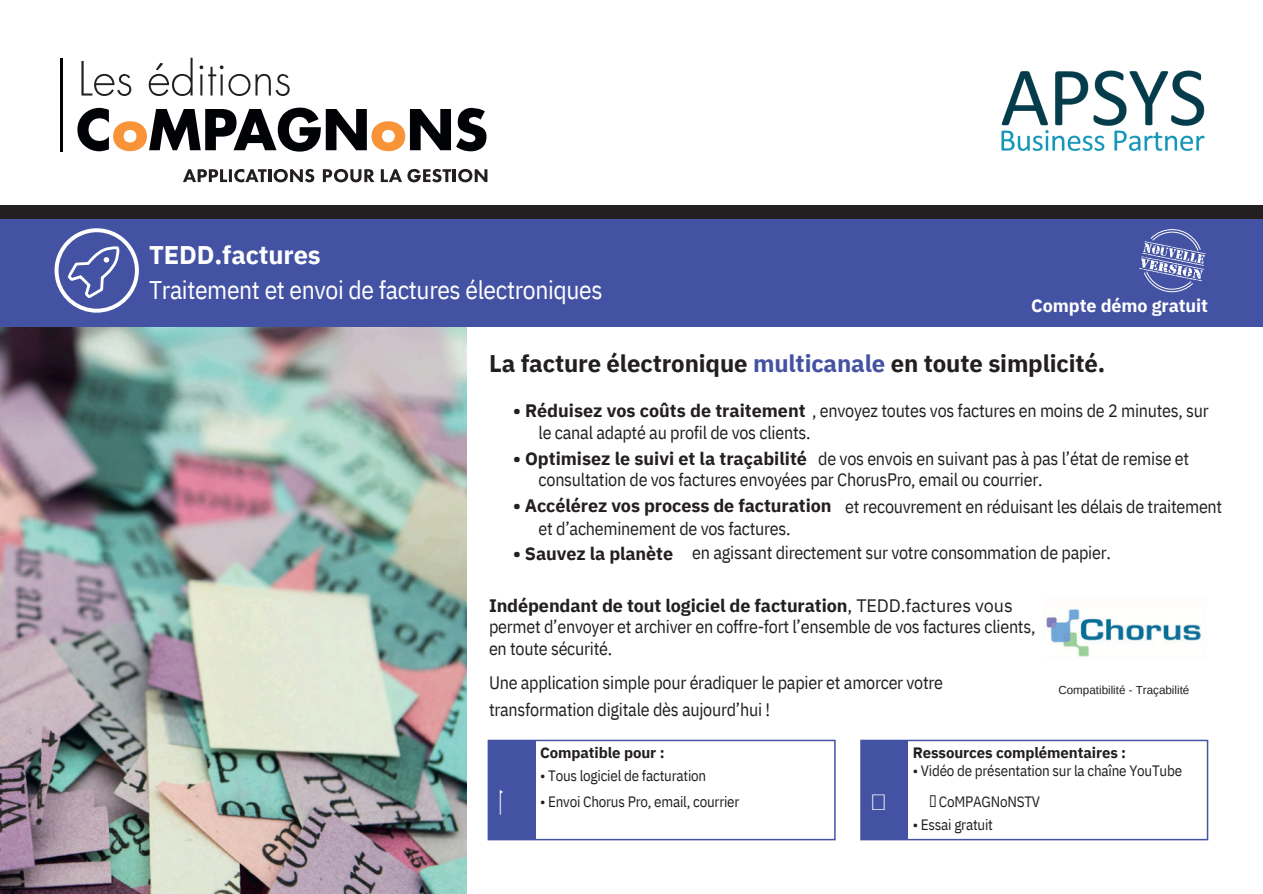
<style>
.page{position:relative;width:1263px;height:894px;background:#fff}
.page>*{position:absolute;margin:0;border:0;box-sizing:border-box;transform-origin:0 0}
.t1{font:25.5px/34.8px "IBM Plex Sans Cond";letter-spacing:-.015em;color:#fff}
.t2{font:700 24px "IBM Plex Sans";letter-spacing:-.005em;color:#231f20}
.t3{font:18px/21.3px "IBM Plex Sans Cond";letter-spacing:-.015em;color:#231f20}
.t4{font:700 18px "IBM Plex Sans";letter-spacing:-.005em;color:#231f20}
.t5{font:700 18px "IBM Plex Sans";letter-spacing:-.005em;color:#fff}
.t6{font:15px "IBM Plex Sans Cond";letter-spacing:-.015em;color:#231f20}
.t7{font:700 15px "IBM Plex Sans";letter-spacing:-.005em;color:#231f20}
.t8{font:11.55px "Arimo";color:#231f20}
.s1{font-family:"IBM Plex Sans";font-weight:700}
.s2{color:#4452a3}
.s3{font-family:"IBM Plex Sans"}
</style>
<div class="page">
<img style="left:0;top:326px;width:467px;height:566px">
<hr style="left:60px;top:58px;width:3px;height:93px;background:#000205">
<svg style="left:77px;top:108px;width:409px;height:43px"></svg>
<svg style="left:81px;top:61px;width:50px;height:35px"></svg>
<svg style="left:149px;top:58px;width:44px;height:38px"></svg>
<svg style="left:200px;top:65px;width:90px;height:31px"></svg>
<svg style="left:323px;top:169px;width:52px;height:13px"></svg>
<svg style="left:183px;top:169px;width:131px;height:13px"></svg>
<svg style="left:381px;top:169px;width:106px;height:13px"></svg>
<div style="left:0;top:213px;width:1263px;height:113px;background:#4452a3"></div>
<div style="left:0;top:205px;width:1263px;height:14px;background:#231f20"></div>
<svg style="left:55px;top:228px;width:84px;height:84px"></svg>
<img style="left:1046px;top:609px;width:156px;height:48px">
<svg style="left:1139px;top:229px;width:67px;height:63px"></svg>
<img style="left:1001px;top:70px;width:204px;height:81px">
<svg style="left:488px;top:739px;width:348px;height:101px"></svg>
<svg style="left:860px;top:739px;width:348px;height:101px"></svg>
<h4 class="t1" style="left:149px;top:237px;width:455px"><span class="s1">TEDD.factures<br></span>Traitement et envoi de factures électroniques</h4>
<p class="t5" style="left:1031px;top:293px;width:178px">Compte démo gratuit</p>
<h4 class="t2" style="left:489px;top:347px;width:618px">La facture électronique <span class="s2">multicanale</span> en toute simplicité.</h4>
<p class="t3" style="left:513px;top:400px;width:697px"><span class="s1">• Réduisez vos coûts de traitement</span> , envoyez toutes vos factures en moins de 2 minutes, sur</p>
<h2 class="t4" style="left:513px;top:446px;width:295px">• Optimisez le suivi et la traçabilité</h2>
<p class="t4" style="left:513px;top:494px;width:320px">• Accélérez vos process de facturation</p>
<h3 class="t4" style="left:513px;top:541px;width:162px">• Sauvez la planète</h3>
<h4 class="t3" style="left:539px;top:421px;width:273px">le canal adapté au profil de vos clients.</h4>
<h4 class="t3" style="left:818px;top:447px;width:372px">de vos envois en suivant pas à pas l’état de remise et</h4>
<h3 class="t3" style="left:539px;top:468px;width:505px">consultation de vos factures envoyées par ChorusPro, email ou courrier.</h3>
<h4 class="t3" style="left:845px;top:495px;width:379px">et recouvrement en réduisant les délais de traitement</h4>
<h4 class="t3" style="left:539px;top:517px;width:254px">et d’acheminement de vos factures.</h4>
<h3 class="t3" style="left:692px;top:541px;width:420px">en agissant directement sur votre consommation de papier.</h3>
<h1 class="t3" style="left:489px;top:594px;width:548px"><span class="s1">Indépendant de tout logiciel de facturation</span><span class="s3">, TEDD.factures vous </span>permet d’envoyer et archiver en coffre-fort l’ensemble de vos factures clients, en toute sécurité.</h1>
<h1 class="t3" style="left:489px;top:668px;width:456px;line-height:27px">Une application simple pour éradiquer le papier et amorcer votre transformation digitale dès aujourd’hui !</h1>
<h5 class="t8" style="left:1058px;top:683px;width:132px">Compatibilité - Traçabilité</h5>
<h3 class="t7" style="left:540px;top:742px;width:126px">Compatible pour :</h3>
<h3 class="t6" style="left:540px;top:765px;width:168px">• Tous logiciel de facturation</h3>
<h3 class="t6" style="left:540px;top:791px;width:201px">• Envoi Chorus Pro, email, courrier</h3>
<h4 class="t7" style="left:913px;top:742px;width:215px">Ressources complémentaires :</h4>
<h4 class="t6" style="left:913px;top:760px;width:271px">• Vidéo de présentation sur la chaîne YouTube</h4>
<p class="t6" style="left:939px;top:791px;width:103px">CoMPAGNoNSTV</p>
<p class="t6" style="left:913px;top:813px;width:82px">• Essai gratuit</p>
</div>
